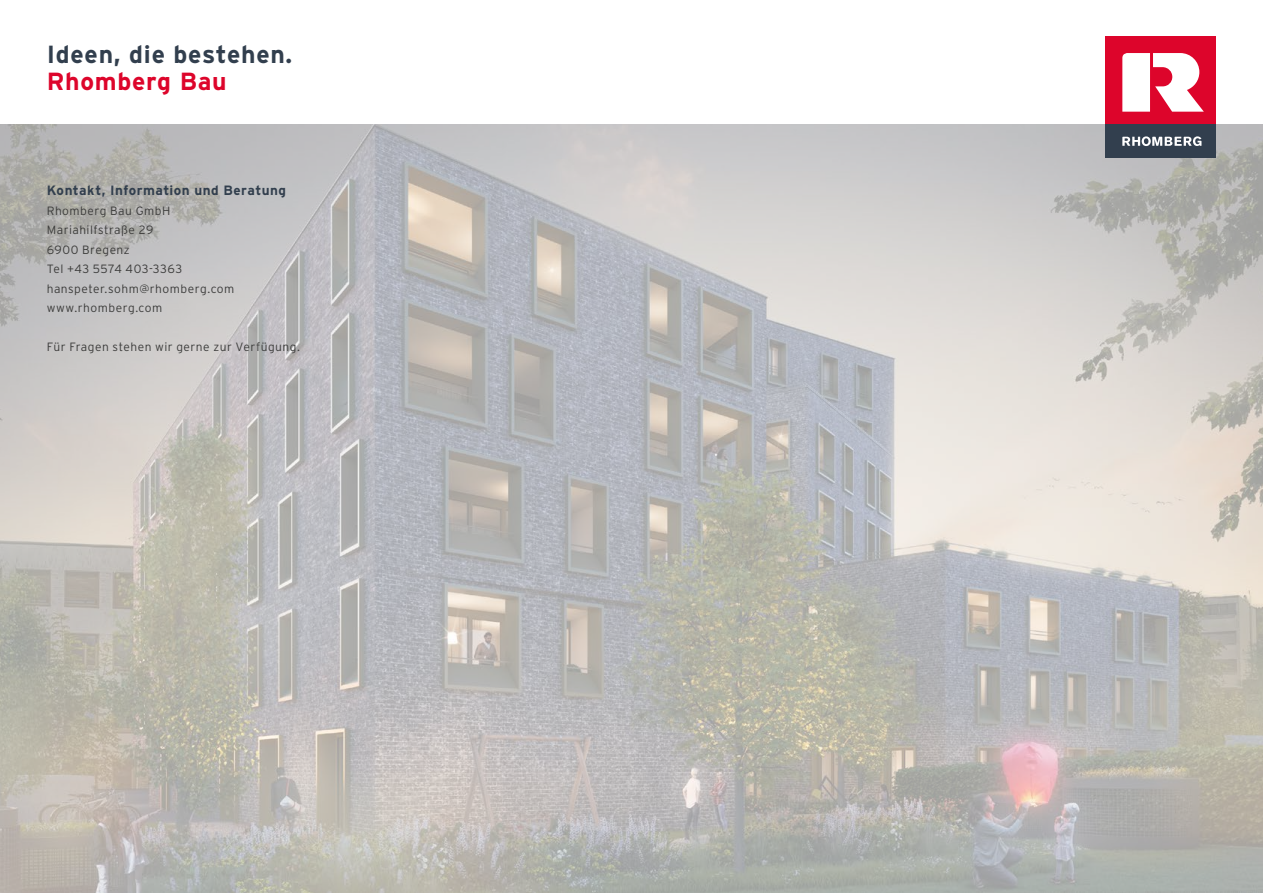
<style>
.page{position:relative;width:1263px;height:893px;background:#fff}
.page>*{position:absolute;margin:0;border:0;box-sizing:border-box;transform-origin:0 0}
.t1{font:700 24.75px "Interstate";letter-spacing:.03em;color:#323f4e}
.t2{font:700 24.75px "Interstate";letter-spacing:.03em;color:#dd052b}
.t3{font:700 13.5px "Interstate";letter-spacing:.035em;color:#323f4e}
.t4{font:300 12px/19.5px "Interstate";letter-spacing:.04em;color:#3c3c3b}
</style>
<div class="page">
<img style="left:0;top:125px;width:1263px;height:768px">
<div style="left:1106px;top:124px;width:110px;height:34px;background:#323f4e"></div>
<div style="left:1106px;top:36px;width:110px;height:88px;background:#dd052b"></div>
<svg style="left:1122px;top:53px;width:82px;height:59px"></svg>
<svg style="left:1122px;top:136px;width:79px;height:10px"></svg>
<h1 class="t1" style="left:47px;top:39px;width:247px">Ideen, die bestehen.</h1>
<h1 class="t2" style="left:47px;top:66px;width:181px">Rhomberg Bau</h1>
<p class="t3" style="left:47px;top:182px;width:241px">Kontakt, Information und Beratung</p>
<p class="t4" style="left:47px;top:200px;width:189px">Rhomberg Bau GmbH<br>Mariahilfstraße 29<br>6900 Bregenz<br>Tel +43 5574 403-3363 hanspeter.sohm@rhomberg.com www.rhomberg.com</p>
<p class="t4" style="left:47px;top:337px;width:255px">Für Fragen stehen wir gerne zur Verfügung.</p>
</div>
